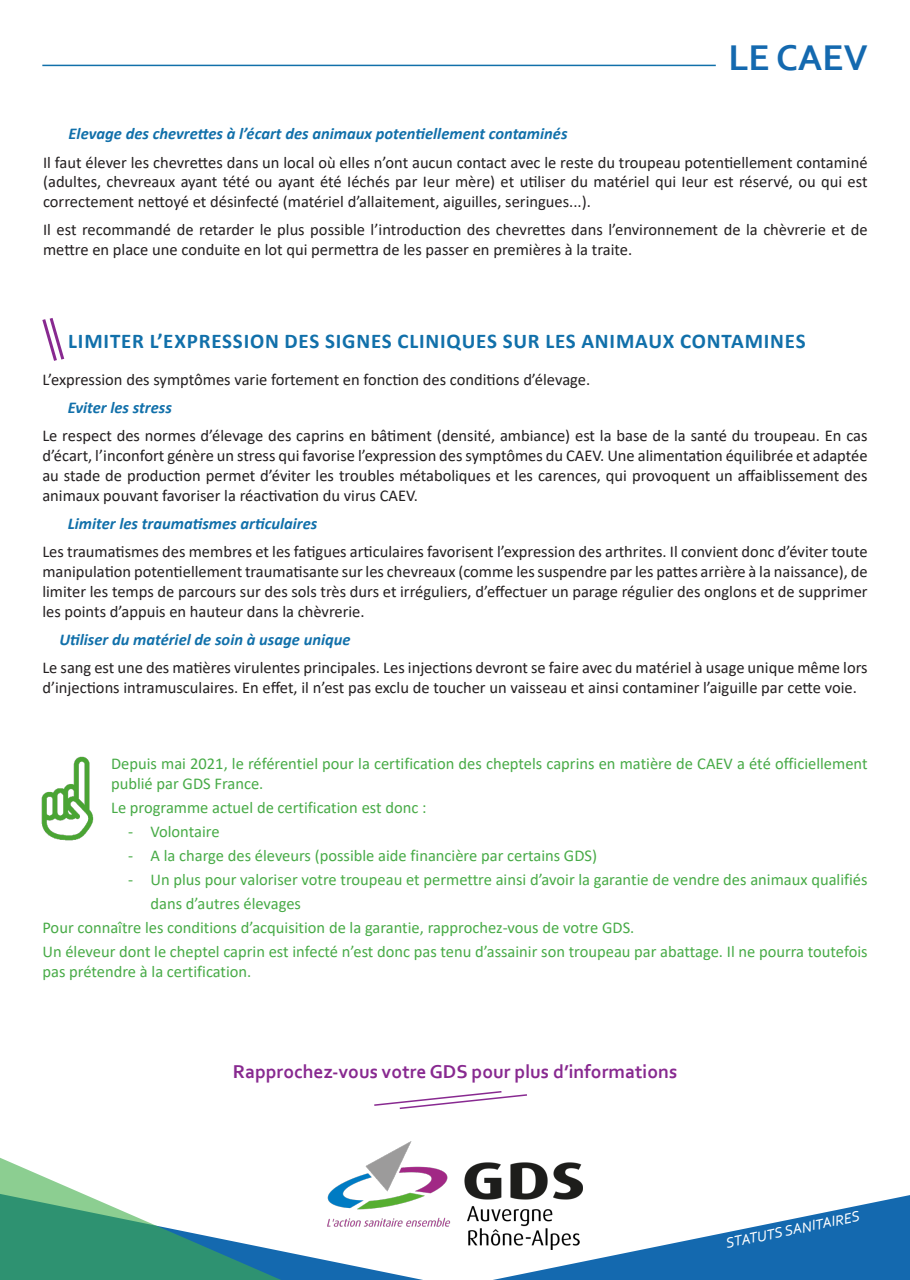
<style>
.page{position:relative;width:910px;height:1280px;background:#fff}
.page>*{position:absolute;margin:0;border:0;box-sizing:border-box;transform-origin:0 0}
.t1{font:700 37.5px "Corbel";color:#1469af}
.t2{font:700 21px "Calibri";letter-spacing:.04em;color:#1170aa}
.t3{font:700 19.5px "Corbel";color:#882990}
.t4{font:16.5px/19.8px "Calibri";color:#231f20;text-align:justify}
.t5{font:16.5px/19.8px "Calibri";color:#48ab47}
.t6{font:italic 700 16.5px "Calibri";color:#1170aa}
.t7{font:italic 15px "Corbel";color:#fff}
</style>
<div class="page">
<svg style="left:0;top:1158px;width:392px;height:122px"></svg>
<img style="left:327px;top:1141px;width:256px;height:109px">
<hr style="left:42px;top:65px;width:674px;height:1px;background:#1170aa">
<svg style="left:42px;top:318px;width:23px;height:43px"></svg>
<svg style="left:493px;top:1195px;width:417px;height:85px"></svg>
<img style="left:41px;top:756px;width:53px;height:85px">
<svg style="left:374px;top:1091px;width:153px;height:18px"></svg>
<p class="t1" style="left:728px;top:35px;width:141px">LE CAEV</p>
<p class="t6" style="left:69px;top:122px;width:500px">Elevage des chevrettes à l’écart des animaux potentiellement contaminés</p>
<p class="t4" style="left:43px;top:152px;width:826px">Il faut élever les chevrettes dans un local où elles n’ont aucun contact avec le reste du troupeau potentiellement contaminé (adultes, chevreaux ayant tété ou ayant été Iéchés par Ieur mère) et utiliser du matériel qui Ieur est réservé, ou qui est correctement nettoyé et désinfecté (matériel d’allaitement, aiguilles, seringues...).</p>
<p class="t4" style="left:43px;top:220px;width:826px">Il est recommandé de retarder le plus possible l’introduction des chevrettes dans l’environnement de la chèvrerie et de mettre en place une conduite en lot qui permettra de les passer en premières à la traite.</p>
<p class="t2" style="left:68px;top:326px;width:739px">LIMITER L’EXPRESSION DES SIGNES CLINIQUES SUR LES ANIMAUX CONTAMINES</p>
<p class="t4" style="left:42px;top:369px;width:549px">L’expression des symptômes varie fortement en fonction des conditions d’élevage.</p>
<p class="t6" style="left:68px;top:396px;width:105px">Eviter les stress</p>
<p class="t4" style="left:42px;top:425px;width:827px">Le respect des normes d’élevage des caprins en bâtiment (densité, ambiance) est la base de la santé du troupeau. En cas d’écart, l’inconfort génère un stress qui favorise l’expression des symptômes du CAEV. Une alimentation équilibrée et adaptée au stade de production permet d’éviter les troubles métaboliques et les carences, qui provoquent un affaiblissement des animaux pouvant favoriser la réactivation du virus CAEV.</p>
<p class="t6" style="left:68px;top:512px;width:251px">Limiter les traumatismes articulaires</p>
<p class="t4" style="left:42px;top:541px;width:827px">Les traumatismes des membres et les fatigues articulaires favorisent l’expression des arthrites. Il convient donc d’éviter toute manipulation potentiellement traumatisante sur les chevreaux (comme les suspendre par les pattes arrière à la naissance), de limiter les temps de parcours sur des sols très durs et irréguliers, d’effectuer un parage régulier des onglons et de supprimer les points d’appuis en hauteur dans la chèvrerie.</p>
<p class="t6" style="left:59px;top:628px;width:293px">Utiliser du matériel de soin à usage unique</p>
<p class="t4" style="left:42px;top:657px;width:827px">Le sang est une des matières virulentes principales. Les injections devront se faire avec du matériel à usage unique même lors d’injections intramusculaires. En effet, il n’est pas exclu de toucher un vaisseau et ainsi contaminer l’aiguille par cette voie.</p>
<p class="t5" style="left:111px;top:753px;width:758px">Depuis mai 2021, le référentiel pour la certification des cheptels caprins en matière de CAEV a été officiellement publié par GDS France.</p>
<p class="t5" style="left:111px;top:797px;width:317px">Le programme actuel de certification est donc :</p>
<p class="t5" style="left:128px;top:821px;width:93px">- Volontaire</p>
<p class="t5" style="left:128px;top:845px;width:470px">- A la charge des éleveurs (possible aide financière par certains GDS)</p>
<p class="t5" style="left:128px;top:869px;width:741px">- Un plus pour valoriser votre troupeau et permettre ainsi d’avoir la garantie de vendre des animaux qualifiés</p>
<p class="t5" style="left:150px;top:893px;width:152px">dans d’autres élevages</p>
<p class="t5" style="left:42px;top:918px;width:593px">Pour connaître les conditions d’acquisition de la garantie, rapprochez-vous de votre GDS.</p>
<p class="t5" style="left:42px;top:942px;width:827px">Un éleveur dont le cheptel caprin est infecté n’est donc pas tenu d’assainir son troupeau par abattage. Il ne pourra toutefois pas prétendre à la certification.</p>
<p class="t3" style="left:233px;top:1059px;width:446px">Rapprochez-vous votre GDS pour plus d’informations</p>
<p class="t7" style="left:724px;top:1234px;width:137px;rotate:-12deg">STATUTS SANITAIRES</p>
</div>
